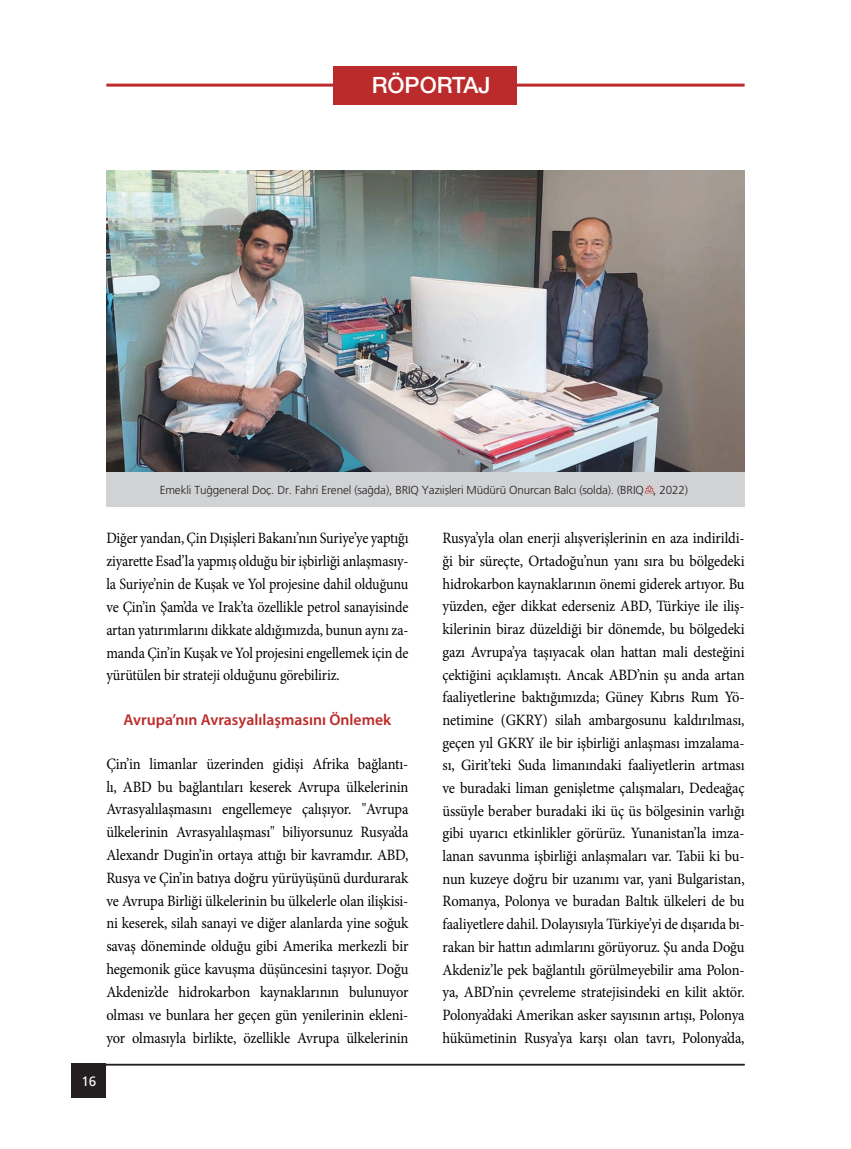
<style>
.page{position:relative;width:851px;height:1149px;background:#fff}
.page>*{position:absolute;margin:0;border:0;box-sizing:border-box;transform-origin:0 0}
.t1{font:500 22.5px "Helvetica Neue LT Pro";color:#fff}
.t2{font:15.75px/22.6px "Minion Pro";letter-spacing:-.01em;color:#000;text-align:justify;scale:.92 1}
.t3{font:15.75px/22.8px "Minion Pro";letter-spacing:-.01em;color:#000;text-align:justify;scale:.9 1}
.t4{font:600 15.75px "Myriad Pro";color:#bc2b2b}
.t5{font:500 13.5px "Helvetica Neue LT Pro";color:#fff}
.t6{font:11.7px "Frutiger Tr Light Nr";letter-spacing:-.01em;color:#231f20}
.s1{font-family:"Frutiger Tr";font-weight:400}
</style>
<div class="page">
<hr style="left:72px;top:1063px;width:672px;height:1px;background:#231f20">
<div style="left:72px;top:1063px;width:34px;height:34px;background:#231f20"></div>
<hr style="left:106px;top:84px;width:638px;height:3px;background:#bc2b2b">
<div style="left:333px;top:66px;width:184px;height:38px;background:#bc2b2b"></div>
<img style="left:106px;top:170px;width:638px;height:302px">
<div style="left:106px;top:472px;width:638px;height:34px;background:#d1d2d4"></div>
<svg style="left:644px;top:485px;width:10px;height:8px"></svg>
<h1 class="t1" style="left:371px;top:71px;width:120px">RÖPORTAJ</h1>
<p class="t6" style="left:160px;top:483px;width:529px">Emekli Tuğgeneral Doç. Dr. Fahri Erenel (sağda), BRIQ Yazıişleri Müdürü Onurcan Balcı (solda). (BRIQ , 2022)</p>
<p class="t3" style="left:106px;top:527px;width:337px">Diğer yandan, Çin Dışişleri Bakanı’nın Suriye’ye yaptığı ziyarette Esad’la yapmış olduğu bir işbirliği anlaşmasıy&shy;la Suriye’nin de Kuşak ve Yol projesine dahil olduğunu ve Çin’in Şam’da ve Irak’ta özellikle petrol sanayisinde artan yatırımlarını dikkate aldığımızda, bunun aynı za&shy;manda Çin’in Kuşak ve Yol projesini engellemek için de yürütülen bir strateji olduğunu görebiliriz.</p>
<p class="t4" style="left:124px;top:709px;width:269px">Avrupa’nın Avrasyalılaşmasını Önlemek</p>
<p class="t2" style="left:106px;top:752px;width:330px">Çin’in limanlar üzerinden gidişi Afrika bağlantı&shy;lı, ABD bu bağlantıları keserek Avrupa ülkelerinin Avrasyalılaşmasını engellemeye çalışıyor. "Avrupa ülkelerinin Avrasyalılaşması" biliyorsunuz Rusya’da Alexandr Dugin’in ortaya attığı bir kavramdır. ABD, Rusya ve Çin’in batıya doğru yürüyüşünü durdurarak ve Avrupa Birliği ülkelerinin bu ülkelerle olan ilişkisi&shy;ni keserek, silah sanayi ve diğer alanlarda yine soğuk savaş döneminde olduğu gibi Amerika merkezli bir hegemonik güce kavuşma düşüncesini taşıyor. Doğu Akdeniz’de hidrokarbon kaynaklarının bulunuyor olması ve bunlara her geçen gün yenilerinin ekleni&shy;yor olmasıyla birlikte, özellikle Avrupa ülkelerinin</p>
<p class="t5" style="left:81px;top:1070px;width:17px">16<span class="s1">16</span></p>
<p class="t2" style="left:442px;top:527px;width:330px">Rusya’yla olan enerji alışverişlerinin en aza indirildi&shy;ği bir süreçte, Ortadoğu’nun yanı sıra bu bölgedeki hidrokarbon kaynaklarının önemi giderek artıyor. Bu yüzden, eğer dikkat ederseniz ABD, Türkiye ile iliş&shy;kilerinin biraz düzeldiği bir dönemde, bu bölgedeki gazı Avrupa’ya taşıyacak olan hattan mali desteğini çektiğini açıklamıştı. Ancak ABD’nin şu anda artan faaliyetlerine baktığımızda; Güney Kıbrıs Rum Yö&shy;netimine (GKRY) silah ambargosunu kaldırılması, geçen yıl GKRY ile bir işbirliği anlaşması imzalama&shy;sı, Girit’teki Suda limanındaki faaliyetlerin artması ve buradaki liman genişletme çalışmaları, Dedeağaç üssüyle beraber buradaki iki üç üs bölgesinin varlığı gibi uyarıcı etkinlikler görürüz. Yunanistan’la imza&shy;lanan savunma işbirliği anlaşmaları var. Tabii ki bu&shy;nun kuzeye doğru bir uzanımı var, yani Bulgaristan, Romanya, Polonya ve buradan Baltık ülkeleri de bu faaliyetlere dahil. Dolayısıyla Türkiye’yi de dışarıda bı&shy;rakan bir hattın adımlarını görüyoruz. Şu anda Doğu Akdeniz’le pek bağlantılı görülmeyebilir ama Polon&shy;ya, ABD’nin çevreleme stratejisindeki en kilit aktör.<br>Polonya’daki Amerikan asker sayısının artışı, Polonya hükümetinin Rusya’ya karşı olan tavrı, Polonya’da,</p>
</div>
